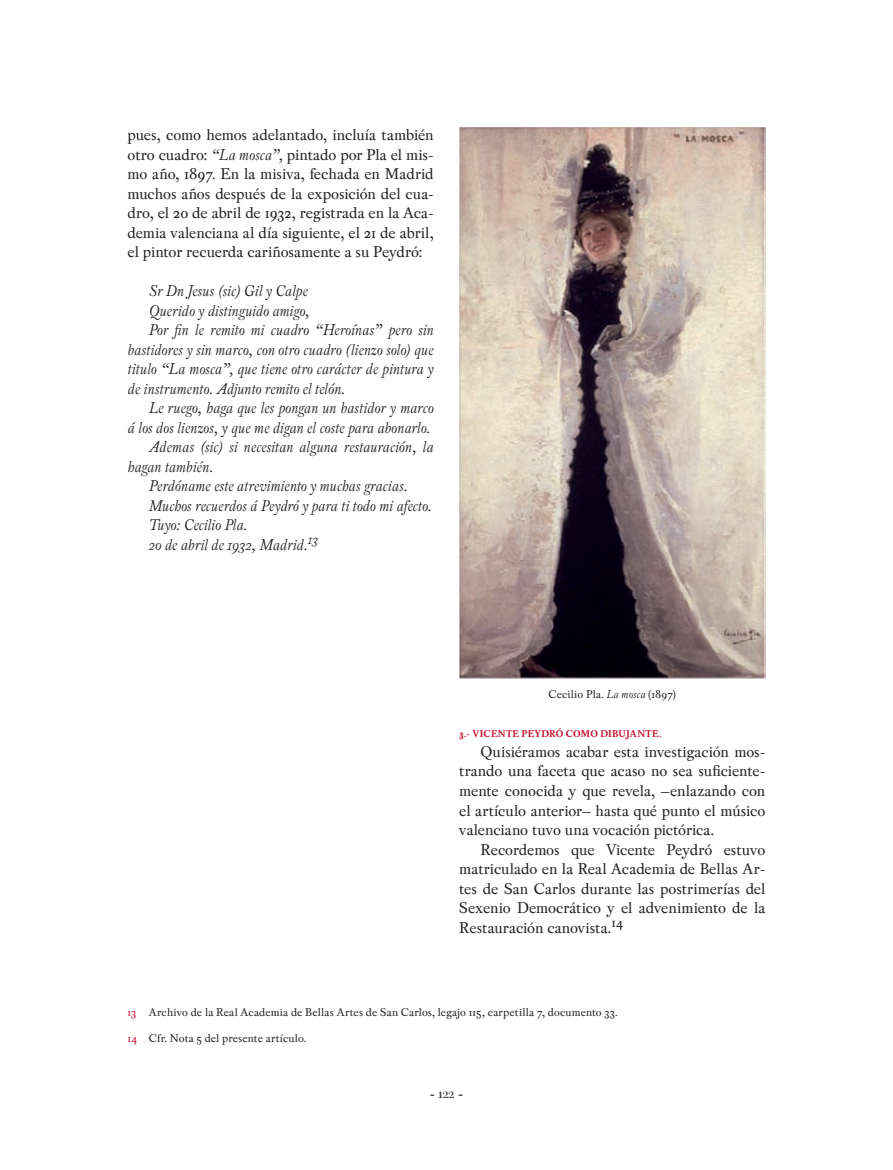
<style>
.page{position:relative;width:893px;height:1170px;background:#fff}
.page>*{position:absolute;margin:0;border:0;box-sizing:border-box;transform-origin:0 0}
.t1{font:18px "Peleguer";color:#231f20}
.t2{font:16.5px/19.5px "Pradell";letter-spacing:-.005em;color:#231f20;text-align:justify}
.t3{font:italic 16.5px "Pradell";letter-spacing:-.005em;color:#231f20}
.t4{font:12px "Pradell";letter-spacing:.01em;color:#231f20}
.t5{font:700 10.5px "Pradell";color:#c3102f}
.s1{font-style:italic}
.s2{color:#c3102f}
</style>
<div class="page">
<img style="left:459px;top:128px;width:306px;height:550px">
<p class="t2" style="left:128px;top:125px;width:308px">pues, como hemos adelantado, incluía también otro cuadro: <span class="s1">“La mosca”,</span> pintado por Pla el mis&shy;mo año, 1897<span class="s1">.</span> En la misiva, fechada en Madrid muchos años después de la exposición del cua&shy;dro, el 20 de abril de 1932, registrada en la Aca&shy;demia valenciana al día siguiente, el 21 de abril, el pintor recuerda cariñosamente a su Peydró:</p>
<p class="t3" style="left:149px;top:281px;width:160px">Sr Dn Jesus (sic) Gil y Calpe</p>
<p class="t3" style="left:149px;top:301px;width:162px">Querido y distinguido amigo,</p>
<p class="t3" style="left:149px;top:320px;width:286px">Por fin le remito mi cuadro “Heroínas” pero sin</p>
<p class="t3" style="left:128px;top:340px;width:308px">bastidores y sin marco, con otro cuadro (lienzo solo) que</p>
<p class="t3" style="left:128px;top:359px;width:308px">titulo “La mosca”, que tiene otro carácter de pintura y</p>
<p class="t3" style="left:128px;top:379px;width:219px">de instrumento. Adjunto remito el telón.</p>
<p class="t3" style="left:149px;top:398px;width:286px">Le ruego, haga que les pongan un bastidor y marco</p>
<p class="t3" style="left:128px;top:418px;width:304px">á los dos lienzos, y que me digan el coste para abonarlo.</p>
<p class="t3" style="left:149px;top:437px;width:286px">Ademas (sic) si necesitan alguna restauración, la</p>
<p class="t3" style="left:128px;top:457px;width:87px">hagan también.</p>
<p class="t3" style="left:149px;top:476px;width:260px">Perdóname este atrevimiento y muchas gracias.</p>
<p class="t3" style="left:149px;top:496px;width:284px">Muchos recuerdos á Peydró y para ti todo mi afecto.</p>
<p class="t3" style="left:149px;top:515px;width:100px">Tuyo: Cecilio Pla.</p>
<p class="t3" style="left:149px;top:535px;width:171px">20 de abril de 1932, Madrid.<sup>13</sup></p>
<p class="t4" style="left:548px;top:687px;width:129px">Cecilio Pla. <span class="s1">La mosca</span> (1897)</p>
<p class="t5" style="left:459px;top:728px;width:33px">3.- VICENTE</p>
<p class="t5" style="left:522px;top:728px;width:8px">PEYDRÓ</p>
<p class="t5" style="left:566px;top:728px;width:9px">COMO</p>
<p class="t5" style="left:600px;top:728px;width:15px">DIBUJANTE</p>
<p class="t5" style="left:659px;top:728px;width:4px">.</p>
<p class="t2" style="left:459px;top:742px;width:308px;text-indent:21px">Quisiéramos acabar esta investigación mos&shy;trando una faceta que acaso no sea suficiente&shy;mente conocida y que revela, –enlazando con el artículo anterior– hasta qué punto el músico valenciano tuvo una vocación pictórica.</p>
<p class="t2" style="left:459px;top:839px;width:308px;text-indent:21px">Recordemos que Vicente Peydró estuvo matriculado en la Real Academia de Bellas Ar&shy;tes de San Carlos durante las postrimerías del Sexenio Democrático y el advenimiento de la Restauración canovista.<sup>14</sup></p>
<p class="t4" style="left:128px;top:1005px;width:492px"><span class="s2">13</span> Archivo de la Real Academia de Bellas Artes de San Carlos, legajo 115, carpetilla 7, documento 33.</p>
<p class="t4" style="left:128px;top:1031px;width:180px"><span class="s2">14</span> Cfr. Nota 5 del presente artículo.</p>
<p class="t1" style="left:430px;top:1083px;width:35px">- 122 -</p>
</div>
